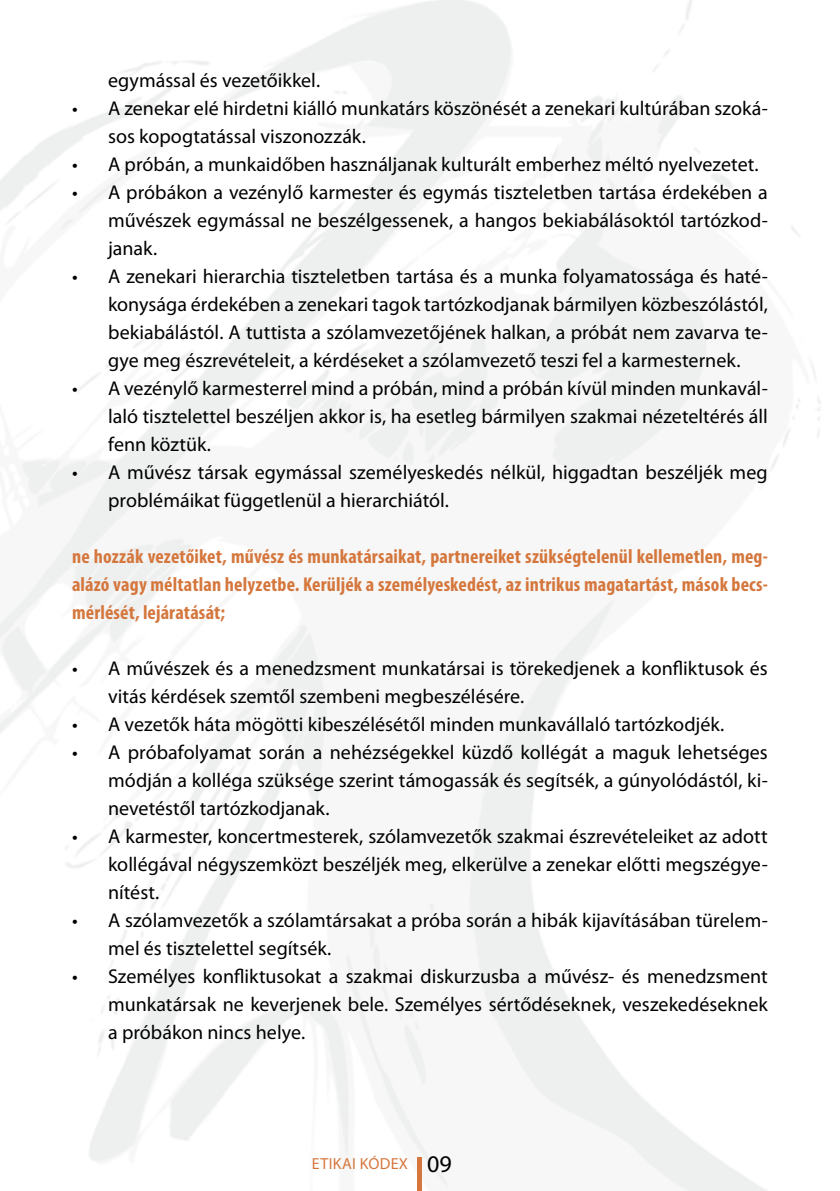
<style>
.page{position:relative;width:840px;height:1191px;background:#fff}
.page>*{position:absolute;margin:0;border:0;box-sizing:border-box;transform-origin:0 0}
.t1{font:20px/28px "Myriad Pro";color:#000;text-align:justify}
.t2{font:700 condensed 20px/28px "Myriad Pro";letter-spacing:.005em;color:#d5773d;text-align:justify}
.t3{font:16px "Myriad Pro";letter-spacing:.02em;color:#d5773d}
.s1{font-size:24px;color:#000}
</style>
<div class="page">
<img style="left:0;top:0;width:821px;height:1191px">
<hr style="left:417px;top:1157px;width:4px;height:34px;background:#d5773d">
<p class="t1" style="left:108px;top:66px;width:213px">egymással és vezetőikkel.</p>
<p class="t1" style="left:108px;top:94px;width:661px;text-indent:-36px">• A zenekar elé hirdetni kiálló munkatárs köszönését a zenekari kultúrában szoká&shy;sos kopogtatással viszonozzák.</p>
<p class="t1" style="left:72px;top:150px;width:687px">• A próbán, a munkaidőben használjanak kulturált emberhez méltó nyelvezetet.</p>
<p class="t1" style="left:108px;top:178px;width:661px;text-indent:-36px">• A próbákon a vezénylő karmester és egymás tiszteletben tartása érdekében a művészek egymással ne beszélgessenek, a hangos bekiabálásoktól tartózkod&shy;janak.</p>
<p class="t1" style="left:108px;top:262px;width:661px;text-indent:-36px">• A zenekari hierarchia tiszteletben tartása és a munka folyamatossága és haté&shy;konysága érdekében a zenekari tagok tartózkodjanak bármilyen közbeszólástól, bekiabálástól. A tuttista a szólamvezetőjének halkan, a próbát nem zavarva te&shy;gye meg észrevételeit, a kérdéseket a szólamvezető teszi fel a karmesternek.</p>
<p class="t1" style="left:108px;top:374px;width:661px;text-indent:-36px">• A vezénylő karmesterrel mind a próbán, mind a próbán kívül minden munkavál&shy;laló tisztelettel beszéljen akkor is, ha esetleg bármilyen szakmai nézeteltérés áll fenn köztük.</p>
<p class="t1" style="left:108px;top:458px;width:660px;text-indent:-36px">• A művész társak egymással személyeskedés nélkül, higgadtan beszéljék meg problémáikat függetlenül a hierarchiától.</p>
<p class="t2" style="left:72px;top:542px;width:697px">ne hozzák vezetőiket, művész és munkatársaikat, partnereiket szükségtelenül kellemetlen, meg&shy;alázó vagy méltatlan helyzetbe. Kerüljék a személyeskedést, az intrikus magatartást, mások becs&shy;mérlését, lejáratását;</p>
<p class="t1" style="left:108px;top:654px;width:660px;text-indent:-36px">• A művészek és a menedzsment munkatársai is törekedjenek a konfliktusok és vitás kérdések szemtől szembeni megbeszélésére.</p>
<p class="t1" style="left:72px;top:710px;width:653px">• A vezetők háta mögötti kibeszélésétől minden munkavállaló tartózkodjék.</p>
<p class="t1" style="left:108px;top:738px;width:661px;text-indent:-36px">• A próbafolyamat során a nehézségekkel küzdő kollégát a maguk lehetséges módján a kolléga szüksége szerint támogassák és segítsék, a gúnyolódástól, ki&shy;nevetéstől tartózkodjanak.</p>
<p class="t1" style="left:108px;top:822px;width:661px;text-indent:-36px">• A karmester, koncertmesterek, szólamvezetők szakmai észrevételeiket az adott kollégával négyszemközt beszéljék meg, elkerülve a zenekar előtti megszégye&shy;nítést.</p>
<p class="t1" style="left:108px;top:906px;width:661px;text-indent:-36px">• A szólamvezetők a szólamtársakat a próba során a hibák kijavításában türelem&shy;mel és tisztelettel segítsék.</p>
<p class="t1" style="left:108px;top:962px;width:661px;text-indent:-36px">• Személyes konfliktusokat a szakmai diskurzusba a művész- és menedzsment munkatársak ne keverjenek bele. Személyes sértődéseknek, veszekedéseknek a próbákon nincs helye.</p>
<p class="t3" style="left:312px;top:1154px;width:141px">Etikai Kódex <span class="s1">09</span></p>
</div>
